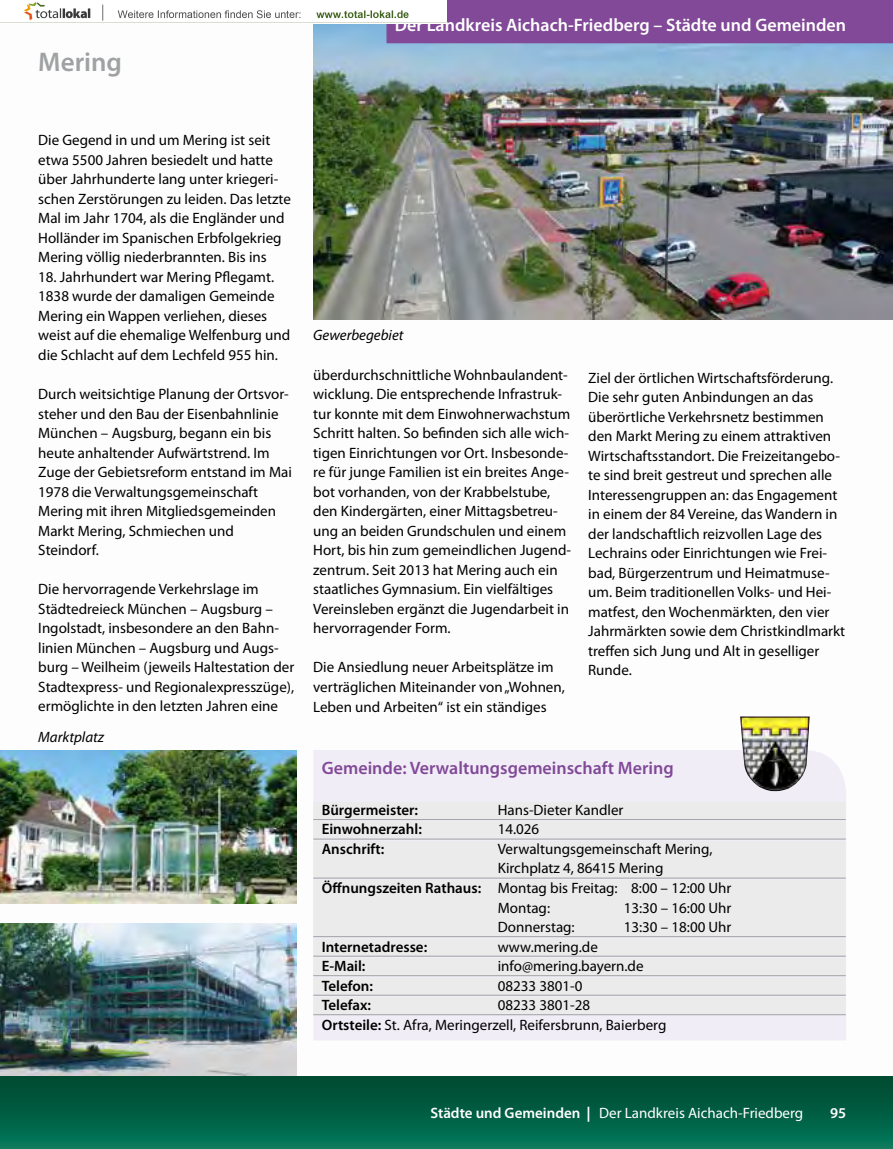
<style>
.page{position:relative;width:893px;height:1149px;background:#fff}
.page>*{position:absolute;margin:0;border:0;box-sizing:border-box;transform-origin:0 0}
.t1{font:600 27px "Myriad Pro";color:#9fa1a2}
.t2{font:600 18px "Myriad Pro";color:#fff}
.t3{font:600 18px "Myriad Pro";color:#814997}
.t4{font:15px/19.5px "Myriad Pro";color:#000}
.t5{font:600 15px "Myriad Pro";color:#000}
.t6{font:15px "Myriad Pro";color:#fff}
.t7{font:italic 15px "Myriad Pro";color:#000}
.t8{font:600 15px "Myriad Pro";color:#fff}
.s1{font-weight:600}
.s2{font-weight:700}
</style>
<div class="page">
<img style="left:313px;top:24px;width:580px;height:295px">
<svg style="left:313px;top:750px;width:533px;height:290px;background:#ede9f3"></svg>
<div style="left:313px;top:801px;width:533px;height:18px;background:#ebebec"></div>
<hr style="left:313px;top:819px;width:533px;height:1px;background:#9fa1a2">
<div style="left:313px;top:821px;width:533px;height:17px;background:#ebebec"></div>
<hr style="left:313px;top:838px;width:533px;height:1px;background:#9fa1a2">
<div style="left:313px;top:840px;width:533px;height:18px;background:#ebebec"></div>
<div style="left:313px;top:858px;width:533px;height:19px;background:#ebebec"></div>
<hr style="left:313px;top:877px;width:533px;height:1px;background:#9fa1a2">
<div style="left:313px;top:879px;width:533px;height:18px;background:#ebebec"></div>
<div style="left:313px;top:897px;width:533px;height:19px;background:#ebebec"></div>
<div style="left:313px;top:916px;width:533px;height:20px;background:#ebebec"></div>
<hr style="left:313px;top:936px;width:533px;height:1px;background:#9fa1a2">
<div style="left:313px;top:938px;width:533px;height:17px;background:#ebebec"></div>
<hr style="left:313px;top:955px;width:533px;height:1px;background:#9fa1a2">
<div style="left:313px;top:957px;width:533px;height:18px;background:#ebebec"></div>
<hr style="left:313px;top:975px;width:533px;height:1px;background:#9fa1a2">
<div style="left:313px;top:977px;width:533px;height:17px;background:#ebebec"></div>
<hr style="left:313px;top:994px;width:533px;height:1px;background:#9fa1a2">
<div style="left:313px;top:996px;width:533px;height:18px;background:#ebebec"></div>
<hr style="left:313px;top:1014px;width:533px;height:1px;background:#9fa1a2">
<img style="left:740px;top:716px;width:70px;height:75px">
<img style="left:0;top:750px;width:296px;height:152px">
<img style="left:0;top:923px;width:296px;height:153px">
<div style="left:386px;top:0;width:507px;height:43px;background:#814997"></div>
<div style="left:0;top:1076px;width:893px;height:72px;background:linear-gradient(to bottom,#00472e,#047659)"></div>
<img style="left:0;top:0;width:446px;height:24px">
<h1 class="t1" style="left:38px;top:45px;width:85px">Mering</h1>
<p class="t2" style="left:395px;top:13px;width:453px">Der Landkreis Aichach-Friedberg – Städte und Gemeinden</p>
<p class="t4" style="left:38px;top:131px;width:254px">Die Gegend in und um Mering ist seit etwa 5500 Jahren besiedelt und hatte über Jahrhunderte lang unter kriegeri&shy;schen Zerstörungen zu leiden. Das letzte Mal im Jahr 1704, als die Engländer und Holländer im Spanischen Erbfolgekrieg Mering völlig niederbrannten. Bis ins</p>
<p class="t4" style="left:38px;top:267px;width:253px">18. Jahrhundert war Mering Pflegamt.<br>1838 wurde der damaligen Gemeinde Mering ein Wappen verliehen, dieses weist auf die ehemalige Welfenburg und die Schlacht auf dem Lechfeld 955 hin.</p>
<p class="t4" style="left:38px;top:384px;width:255px">Durch weitsichtige Planung der Ortsvor&shy;steher und den Bau der Eisenbahnlinie München – Augsburg, begann ein bis heute anhaltender Aufwärtstrend. Im Zuge der Gebietsreform entstand im Mai 1978 die Verwaltungsgemeinschaft Mering mit ihren Mitgliedsgemeinden Markt Mering, Schmiechen und Steindorf.</p>
<p class="t4" style="left:38px;top:579px;width:258px">Die hervorragende Verkehrslage im Städtedreieck München – Augsburg – Ingolstadt, insbesondere an den Bahn&shy;linien München – Augsburg und Augs&shy;burg – Weilheim (jeweils Haltestation der Stadtexpress- und Regionalexpresszüge), ermöglichte in den letzten Jahren eine</p>
<p class="t7" style="left:38px;top:728px;width:67px">Marktplatz</p>
<p class="t7" style="left:313px;top:327px;width:92px">Gewerbegebiet</p>
<p class="t4" style="left:313px;top:365px;width:259px">überdurchschnittliche Wohnbaulandent&shy;wicklung. Die entsprechende Infrastruk&shy;tur konnte mit dem Einwohnerwachstum Schritt halten. So befinden sich alle wich&shy;tigen Einrichtungen vor Ort. Insbesonde&shy;re für junge Familien ist ein breites Ange&shy;bot vorhanden, von der Krabbelstube, den Kindergärten, einer Mittagsbetreu&shy;ung an beiden Grundschulen und einem Hort, bis hin zum gemeindlichen Jugend&shy;zentrum. Seit 2013 hat Mering auch ein staatliches Gymnasium. Ein vielfältiges Vereinsleben ergänzt die Jugendarbeit in hervorragender Form.</p>
<p class="t4" style="left:313px;top:657px;width:253px">Die Ansiedlung neuer Arbeitsplätze im verträglichen Miteinander von „Wohnen,<br>Leben und Arbeiten“ ist ein ständiges</p>
<p class="t4" style="left:588px;top:368px;width:258px">Ziel der örtlichen Wirtschaftsförderung.<br>Die sehr guten Anbindungen an das überörtliche Verkehrsnetz bestimmen den Markt Mering zu einem attraktiven Wirtschaftsstandort. Die Freizeitangebo&shy;te sind breit gestreut und sprechen alle Interessengruppen an: das Engagement in einem der 84 Vereine, das Wandern in der landschaftlich reizvollen Lage des Lechrains oder Einrichtungen wie Frei&shy;bad, Bürgerzentrum und Heimatmuse&shy;um. Beim traditionellen Volks- und Hei&shy;matfest, den Wochenmärkten, den vier Jahrmärkten sowie dem Christkindlmarkt treffen sich Jung und Alt in geselliger Runde.</p>
<p class="t3" style="left:322px;top:756px;width:353px">Gemeinde: Verwaltungsgemeinschaft Mering</p>
<p class="t5" style="left:322px;top:800px;width:98px">Bürgermeister:</p>
<p class="t4" style="left:498px;top:800px;width:127px">Hans-Dieter Kandler</p>
<p class="t5" style="left:322px;top:819px;width:102px">Einwohnerzahl:</p>
<p class="t4" style="left:498px;top:819px;width:43px">14.026</p>
<p class="t5" style="left:322px;top:839px;width:64px">Anschrift:</p>
<p class="t4" style="left:498px;top:839px;width:216px">Verwaltungsgemeinschaft Mering,</p>
<p class="t4" style="left:498px;top:858px;width:167px">Kirchplatz 4, 86415 Mering</p>
<p class="t4" style="left:322px;top:878px;width:411px"><span class="s1">Öffnungszeiten Rathaus:</span> Montag bis Freitag: 8:00 – 12:00 Uhr</p>
<p class="t4" style="left:498px;top:897px;width:54px">Montag:</p>
<p class="t4" style="left:624px;top:897px;width:109px">13:30 – 16:00 Uhr</p>
<p class="t4" style="left:498px;top:917px;width:78px">Donnerstag:</p>
<p class="t4" style="left:624px;top:917px;width:109px">13:30 – 18:00 Uhr</p>
<p class="t5" style="left:322px;top:936px;width:107px">Internetadresse:</p>
<p class="t4" style="left:498px;top:936px;width:102px">www.mering.de</p>
<p class="t5" style="left:322px;top:956px;width:45px">E-Mail:</p>
<p class="t4" style="left:498px;top:956px;width:147px">info@mering.bayern.de</p>
<p class="t5" style="left:322px;top:975px;width:53px">Telefon:</p>
<p class="t4" style="left:498px;top:975px;width:86px">08233 3801-0</p>
<p class="t5" style="left:322px;top:995px;width:51px">Telefax:</p>
<p class="t4" style="left:322px;top:995px;width:346px;text-indent:176px">08233 3801-28<br><span class="s1">Ortsteile:</span> St. Afra, Meringerzell, Reifersbrunn, Baierberg</p>
<p class="t6" style="left:430px;top:1104px;width:374px"><span class="s1">Städte und Gemeinden</span> <span class="s2">|</span> Der Landkreis Aichach-Friedberg</p>
<p class="t8" style="left:830px;top:1103px;width:18px">95</p>
</div>
